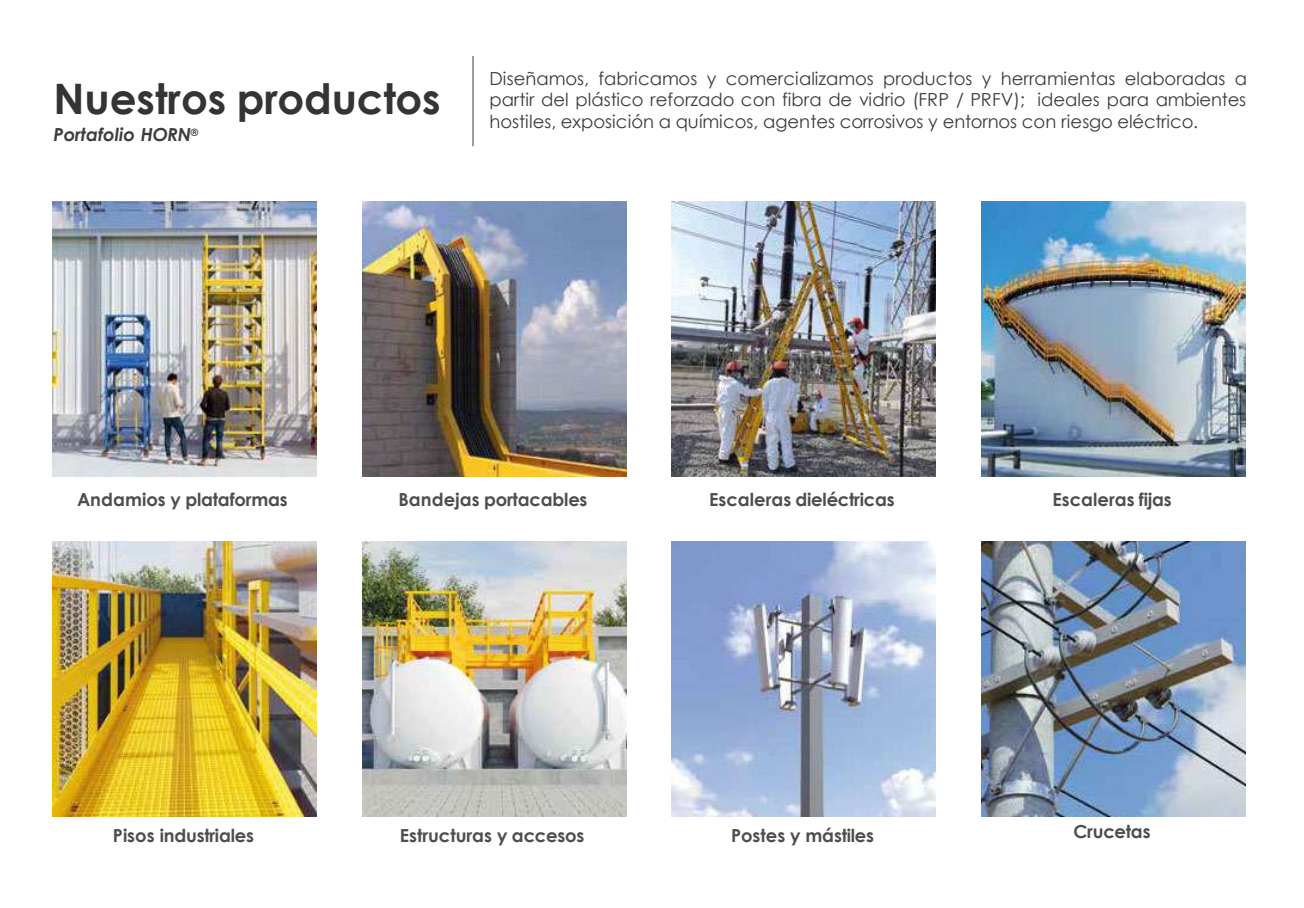
<style>
.page{position:relative;width:1304px;height:908px;background:#fff}
.page>*{position:absolute;margin:0;border:0;box-sizing:border-box;transform-origin:0 0}
.t1{font:700 42px "Century Gothic";letter-spacing:-.005em;color:#343434}
.t2{font:18px/21.6px "Century Gothic";letter-spacing:-.005em;color:#3c3c3b;text-align:justify}
.t3{font:700 18px "Century Gothic";letter-spacing:-.005em;color:#4e4e4d}
.t4{font:italic 700 18px "Century Gothic";color:#3d3d3b}
</style>
<div class="page">
<hr style="left:473px;top:56px;width:1px;height:90px;background:#3d3d3b">
<img style="left:53px;top:201px;width:264px;height:275px">
<img style="left:362px;top:201px;width:264px;height:275px">
<img style="left:672px;top:201px;width:264px;height:275px">
<img style="left:981px;top:201px;width:264px;height:275px">
<img style="left:53px;top:541px;width:264px;height:275px">
<img style="left:362px;top:541px;width:264px;height:275px">
<img style="left:672px;top:541px;width:264px;height:275px">
<img style="left:981px;top:541px;width:264px;height:275px">
<h1 class="t1" style="left:54px;top:67px;width:389px">Nuestros productos</h1>
<p class="t4" style="left:54px;top:120px;width:146px">Portafolio HORN<sup>®</sup></p>
<p class="t2" style="left:489px;top:67px;width:759px">Diseñamos, fabricamos y comercializamos productos y herramientas elaboradas a partir del plástico reforzado con fibra de vidrio (FRP / PRFV); ideales para ambientes hostiles, exposición a químicos, agentes corrosivos y entornos con riesgo eléctrico.</p>
<p class="t3" style="left:77px;top:485px;width:212px">Andamios y plataformas</p>
<p class="t3" style="left:398px;top:485px;width:191px">Bandejas portacables</p>
<p class="t3" style="left:709px;top:485px;width:187px">Escaleras dieléctricas</p>
<p class="t3" style="left:1052px;top:485px;width:121px">Escaleras fijas</p>
<p class="t3" style="left:113px;top:822px;width:143px">Pisos industriales</p>
<p class="t3" style="left:731px;top:822px;width:145px">Postes y mástiles</p>
<p class="t3" style="left:1074px;top:817px;width:79px">Crucetas</p>
<p class="t3" style="left:400px;top:822px;width:186px">Estructuras y accesos</p>
</div>
